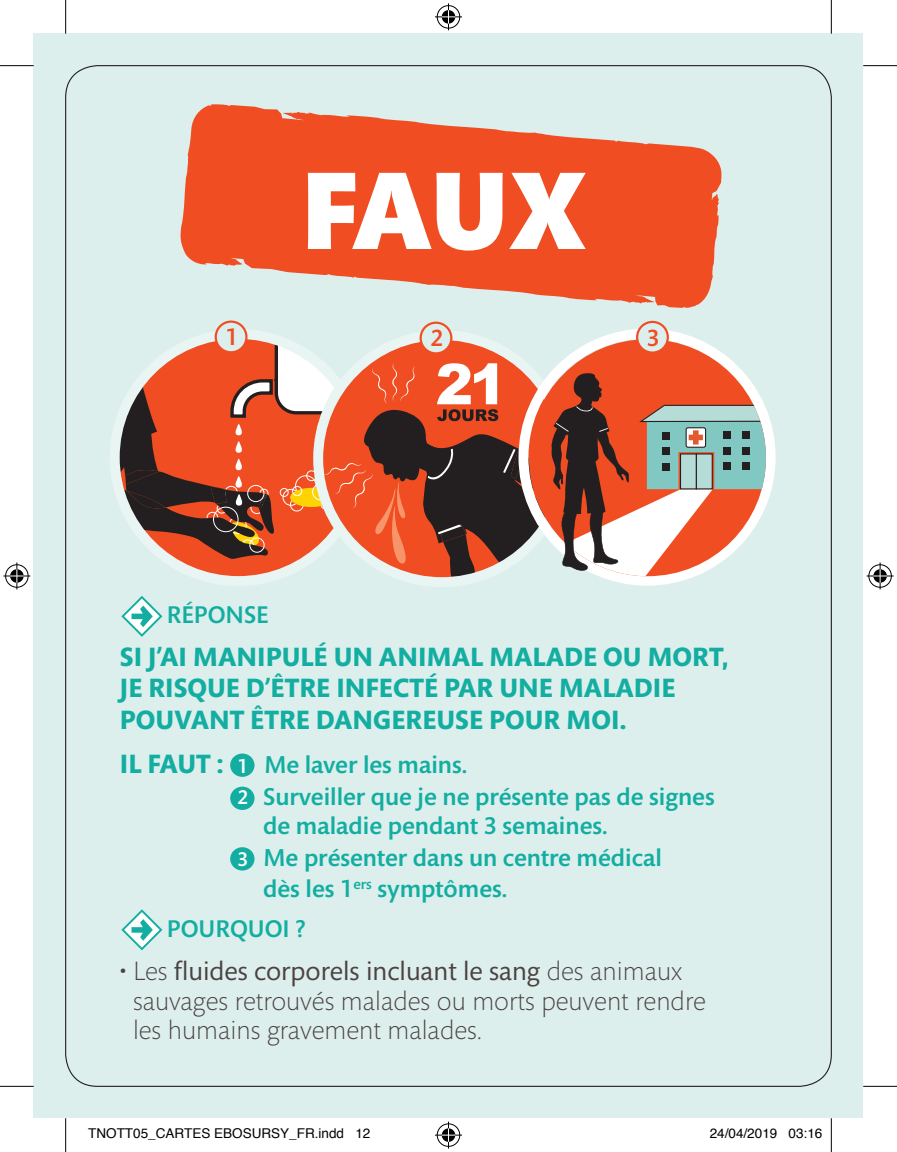
<style>
.page{position:relative;width:897px;height:1152px;background:#fff}
.page>*{position:absolute;margin:0;border:0;box-sizing:border-box;transform-origin:0 0}
.t1{font:900 112.5px "Mundo Sans";color:#fff}
.t2{font:300 27px/29.2px "Mundo Sans";color:#4c4341}
.t3{font:700 27px/31.5px "Mundo Sans";color:#13aea1}
.t4{font:500 24.75px/29.7px "Mundo Sans";color:#13aea1}
.t5{font:500 24.53px "Mundo Sans";color:#13aea1}
.t6{font:500 23.85px "Mundo Sans";color:#f04d22}
.t7{font:500 20.25px "Mundo Sans";color:#fff}
.t8{font:13.5px "Helvetica";color:#000}
.s1{font-weight:400}
</style>
<div class="page">
<div style="left:34px;top:34px;width:829px;height:1084px;background:#ddefed"></div>
<svg style="left:180px;top:104px;width:541px;height:204px;fill:#f04d22"></svg>
<svg style="left:712px;top:196px;width:7px;height:6px"></svg>
<svg style="left:641px;top:296px;width:7px;height:7px"></svg>
<svg style="left:230px;top:259px;width:8px;height:7px"></svg>
<svg style="left:121px;top:596px;width:41px;height:41px"></svg>
<svg style="left:121px;top:909px;width:41px;height:41px"></svg>
<svg style="left:116px;top:341px;width:650px;height:239px"></svg>
<div style="left:680px;top:454px;width:16px;height:35px;background:#b6dcd8"></div>
<div style="left:680px;top:453px;width:17px;height:36px;border:1px solid #231f20"></div>
<div style="left:696px;top:454px;width:16px;height:35px;background:#b6dcd8"></div>
<div style="left:696px;top:453px;width:16px;height:36px;border:1px solid #231f20"></div>
<div style="left:662px;top:463px;width:7px;height:7px;background:#231f20"></div>
<div style="left:662px;top:447px;width:7px;height:8px;background:#231f20"></div>
<div style="left:723px;top:462px;width:7px;height:8px;background:#231f20"></div>
<div style="left:723px;top:447px;width:7px;height:7px;background:#231f20"></div>
<div style="left:742px;top:463px;width:7px;height:7px;background:#231f20"></div>
<div style="left:742px;top:447px;width:7px;height:8px;background:#231f20"></div>
<div style="left:662px;top:432px;width:7px;height:7px;background:#231f20"></div>
<div style="left:723px;top:431px;width:7px;height:8px;background:#231f20"></div>
<div style="left:742px;top:432px;width:7px;height:7px;background:#231f20"></div>
<div style="left:230px;top:753px;width:24px;height:24px;background:#13aea1;border-radius:50%"></div>
<div style="left:230px;top:786px;width:24px;height:24px;background:#13aea1;border-radius:50%"></div>
<div style="left:230px;top:847px;width:24px;height:23px;background:#13aea1;border-radius:50%"></div>
<div style="left:637px;top:322px;width:31px;height:31px;background:#ddefed;border-radius:50%"></div>
<div style="left:636px;top:321px;width:33px;height:33px;border:2px solid #f04d22;border-radius:50%"></div>
<div style="left:420px;top:323px;width:31px;height:30px;background:#ddefed;border-radius:50%"></div>
<div style="left:419px;top:322px;width:33px;height:32px;border:2px solid #f04d22;border-radius:50%"></div>
<div style="left:216px;top:322px;width:30px;height:30px;background:#ddefed;border-radius:50%"></div>
<div style="left:215px;top:320px;width:32px;height:33px;border:2px solid #f04d22;border-radius:50%"></div>
<hr style="left:0;top:65px;width:34px;height:1px;background:#000">
<hr style="left:863px;top:65px;width:34px;height:1px;background:#000">
<hr style="left:0;top:1086px;width:34px;height:1px;background:#000">
<hr style="left:863px;top:1086px;width:34px;height:1px;background:#000">
<hr style="left:65px;top:0;width:1px;height:34px;background:#000">
<hr style="left:65px;top:1118px;width:1px;height:34px;background:#000">
<hr style="left:831px;top:0;width:1px;height:34px;background:#000">
<hr style="left:831px;top:1118px;width:1px;height:34px;background:#000">
<svg style="left:435px;top:3px;width:27px;height:27px"></svg>
<svg style="left:435px;top:1121px;width:27px;height:27px"></svg>
<svg style="left:3px;top:562px;width:27px;height:27px"></svg>
<svg style="left:866px;top:562px;width:27px;height:27px"></svg>
<p class="t1" style="left:301px;top:149px;width:286px">FAUX</p>
<p class="t6" style="left:225px;top:324px;width:14px">1</p>
<p class="t6" style="left:430px;top:325px;width:14px">2</p>
<p class="t6" style="left:647px;top:325px;width:14px">3</p>
<p class="t5" style="left:167px;top:602px;width:103px">RÉPONSE</p>
<p class="t3" style="left:120px;top:642px;width:610px">SI J’AI MANIPULÉ UN ANIMAL MALADE OU MORT,<br>JE RISQUE D’ÊTRE INFECTÉ PAR UNE MALADIE<br>POUVANT ÊTRE DANGEREUSE POUR MOI.</p>
<p class="t3" style="left:120px;top:749px;width:105px">IL FAUT :</p>
<p class="t7" style="left:237px;top:755px;width:12px">1</p>
<p class="t4" style="left:264px;top:751px;width:205px">Me laver les mains.</p>
<p class="t7" style="left:237px;top:787px;width:12px">2</p>
<p class="t4" style="left:263px;top:782px;width:453px">Surveiller que je ne présente pas de signes de maladie pendant 3 semaines.</p>
<p class="t7" style="left:237px;top:848px;width:12px">3</p>
<p class="t4" style="left:263px;top:842px;width:400px;line-height:31.5px">Me présenter dans un centre médical dès les 1<sup>ers</sup> symptômes.</p>
<p class="t5" style="left:167px;top:915px;width:140px">POURQUOI ?</p>
<p class="t2" style="left:133px;top:957px;width:574px;text-indent:-13px">• Les <span class="s1">fluides corporels incluant le sang</span> des animaux sauvages retrouvés malades ou morts peuvent rendre les humains gravement malades.</p>
<p class="t8" style="left:88px;top:1123px;width:284px">TNOTT05_CARTES EBOSURSY_FR.indd 12</p>
<p class="t8" style="left:709px;top:1123px;width:114px">24/04/2019 03:16</p>
</div>
